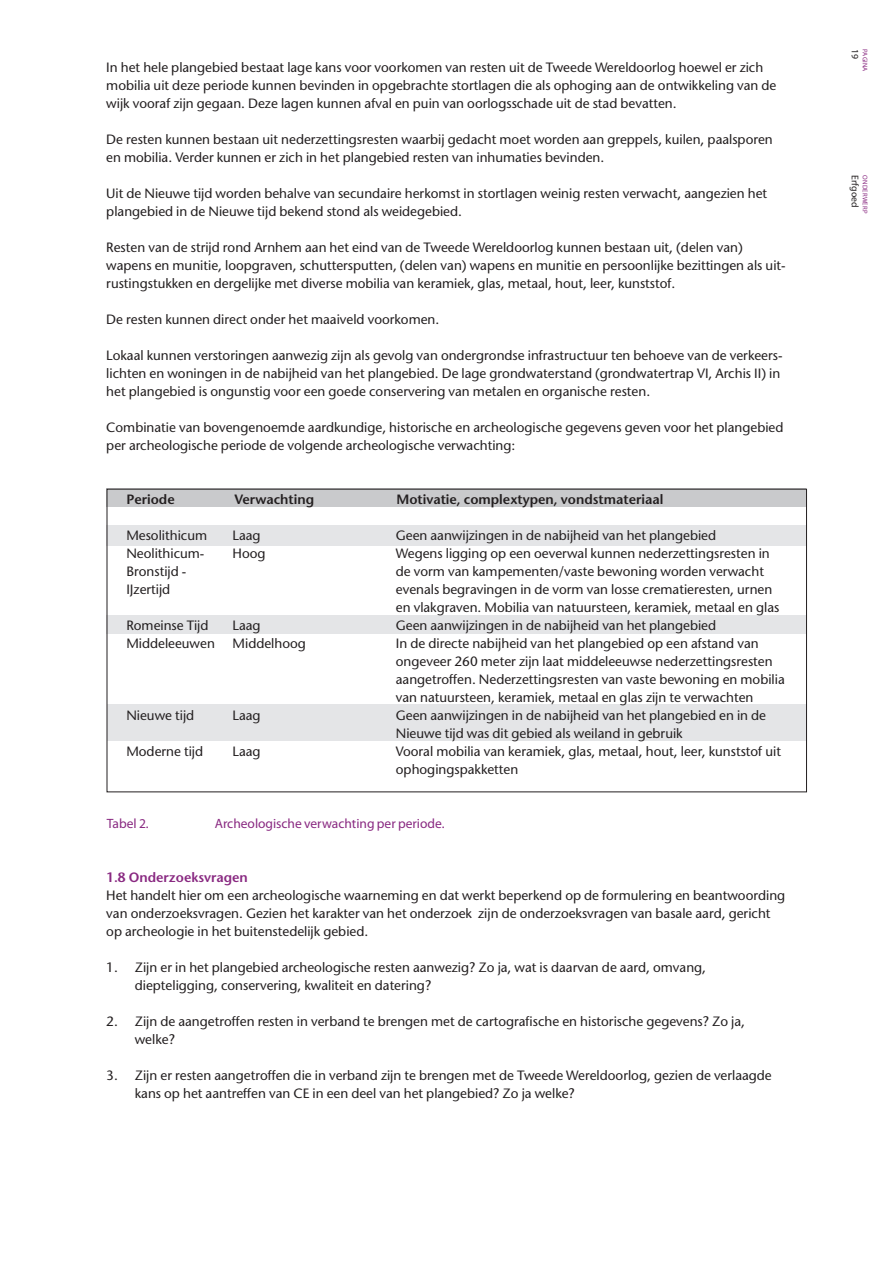
<style>
.page{position:relative;width:893px;height:1263px;background:#fff}
.page>*{position:absolute;margin:0;border:0;box-sizing:border-box;transform-origin:0 0}
.A_Plat{font:13.5px/18px "Stone Sans";color:#231f20}
.A_Fotobijschrift{font:13.5px/18px "Stone Sans";color:#231f20}
.A_Fotobijschrift-2{font:600 13.5px "Stone Sans";color:#231f20}
.A_Fotobijschrift-3{font:13.5px "Myriad Pro";color:#892981}
.A_Plat-2{font:600 13.5px "Stone Sans";color:#892981}
.t1{font:9.75px "Myriad Pro";color:#231f20}
.t2{font:6.75px "Myriad Pro";letter-spacing:.02em;color:#892981}
</style>
<div class="page">
<div style="left:106px;top:489px;width:700px;height:18px;background:#c9cacc"></div>
<div style="left:107px;top:704px;width:700px;height:36px;background:#e4e5e7"></div>
<div style="left:106px;top:615px;width:700px;height:19px;background:#e4e5e7"></div>
<div style="left:106px;top:525px;width:700px;height:20px;background:#e4e5e7"></div>
<p class="A_Plat" style="left:106px;top:58px;width:672px">In het hele plangebied bestaat lage kans voor voorkomen van resten uit de Tweede Wereldoorlog hoewel er zich mobilia uit deze periode kunnen bevinden in opgebrachte stortlagen die als ophoging aan de ontwikkeling van de wijk vooraf zijn gegaan. Deze lagen kunnen afval en puin van oorlogsschade uit de stad bevatten.</p>
<p class="A_Plat" style="left:106px;top:130px;width:668px">De resten kunnen bestaan uit nederzettingsresten waarbij gedacht moet worden aan greppels, kuilen, paalsporen en mobilia. Verder kunnen er zich in het plangebied resten van inhumaties bevinden.</p>
<p class="A_Plat" style="left:106px;top:184px;width:662px">Uit de Nieuwe tijd worden behalve van secundaire herkomst in stortlagen weinig resten verwacht, aangezien het plangebied in de Nieuwe tijd bekend stond als weidegebied.</p>
<p class="A_Plat" style="left:106px;top:238px;width:681px">Resten van de strijd rond Arnhem aan het eind van de Tweede Wereldoorlog kunnen bestaan uit, (delen van) wapens en munitie, loopgraven, schuttersputten, (delen van) wapens en munitie en persoonlijke bezittingen als uit&shy;rustingstukken en dergelijke met diverse mobilia van keramiek, glas, metaal, hout, leer, kunststof.</p>
<p class="A_Plat" style="left:106px;top:310px;width:335px">De resten kunnen direct onder het maaiveld voorkomen.</p>
<p class="A_Plat" style="left:106px;top:346px;width:678px">Lokaal kunnen verstoringen aanwezig zijn als gevolg van ondergrondse infrastructuur ten behoeve van de verkeers&shy;lichten en woningen in de nabijheid van het plangebied. De lage grondwaterstand (grondwatertrap VI, Archis II) in het plangebied is ongunstig voor een goede conservering van metalen en organische resten.</p>
<p class="A_Plat" style="left:106px;top:418px;width:679px">Combinatie van bovengenoemde aardkundige, historische en archeologische gegevens geven voor het plangebied per archeologische periode de volgende archeologische verwachting:</p>
<p class="A_Fotobijschrift-2" style="left:126px;top:491px;width:50px">Periode</p>
<p class="A_Fotobijschrift-2" style="left:234px;top:491px;width:81px">Verwachting</p>
<p class="A_Fotobijschrift-2" style="left:396px;top:491px;width:268px">Motivatie, complextypen, vondstmateriaal</p>
<p class="A_Fotobijschrift" style="left:126px;top:526px;width:82px">Mesolithicum</p>
<p class="A_Fotobijschrift" style="left:126px;top:544px;width:80px">Neolithicum-<br>Bronstijd -<br>IJzertijd</p>
<p class="A_Fotobijschrift" style="left:126px;top:616px;width:84px">Romeinse Tijd</p>
<p class="A_Fotobijschrift" style="left:126px;top:634px;width:90px">Middeleeuwen</p>
<p class="A_Fotobijschrift" style="left:396px;top:526px;width:322px">Geen aanwijzingen in de nabijheid van het plangebied</p>
<p class="A_Fotobijschrift" style="left:396px;top:544px;width:385px">Wegens ligging op een oeverwal kunnen nederzettingsresten in de vorm van kampementen/vaste bewoning worden verwacht evenals begravingen in de vorm van losse crematieresten, urnen en vlakgraven. Mobilia van natuursteen, keramiek, metaal en glas</p>
<p class="A_Fotobijschrift" style="left:396px;top:616px;width:322px">Geen aanwijzingen in de nabijheid van het plangebied</p>
<p class="A_Fotobijschrift" style="left:396px;top:634px;width:390px">In de directe nabijheid van het plangebied op een afstand van ongeveer 260 meter zijn laat middeleeuwse nederzettingsresten aangetroffen. Nederzettingsresten van vaste bewoning en mobilia van natuursteen, keramiek, metaal en glas zijn te verwachten</p>
<p class="A_Fotobijschrift" style="left:396px;top:706px;width:372px">Geen aanwijzingen in de nabijheid van het plangebied en in de<br>Nieuwe tijd was dit gebied als weiland in gebruik</p>
<p class="A_Fotobijschrift" style="left:396px;top:742px;width:387px">Vooral mobilia van keramiek, glas, metaal, hout, leer, kunststof uit ophogingspakketten</p>
<p class="A_Fotobijschrift" style="left:233px;top:526px;width:30px">Laag</p>
<p class="A_Fotobijschrift" style="left:233px;top:544px;width:35px">Hoog</p>
<p class="A_Fotobijschrift" style="left:233px;top:616px;width:30px">Laag</p>
<p class="A_Fotobijschrift" style="left:233px;top:634px;width:75px">Middelhoog</p>
<p class="A_Fotobijschrift" style="left:126px;top:706px;width:69px">Nieuwe tijd</p>
<p class="A_Fotobijschrift" style="left:126px;top:742px;width:78px">Moderne tijd</p>
<p class="A_Fotobijschrift" style="left:233px;top:706px;width:30px">Laag</p>
<p class="A_Fotobijschrift" style="left:233px;top:742px;width:30px">Laag</p>
<p class="A_Fotobijschrift-3" style="left:107px;top:815px;width:43px">Tabel 2.</p>
<p class="A_Fotobijschrift-3" style="left:215px;top:815px;width:231px">Archeologische verwachting per periode.</p>
<p class="A_Plat-2" style="left:106px;top:869px;width:143px">1.8 Onderzoeksvragen</p>
<p class="A_Plat" style="left:106px;top:886px;width:680px">Het handelt hier om een archeologische waarneming en dat werkt beperkend op de formulering en beantwoording van onderzoeksvragen. Gezien het karakter van het onderzoek zijn de onderzoeksvragen van basale aard, gericht op archeologie in het buitenstedelijk gebied.</p>
<p class="A_Plat" style="left:106px;top:958px;width:601px">1. Zijn er in het plangebied archeologische resten aanwezig? Zo ja, wat is daarvan de aard, omvang,</p>
<p class="A_Plat" style="left:135px;top:976px;width:298px">diepteligging, conservering, kwaliteit en datering?</p>
<p class="A_Plat" style="left:135px;top:1012px;width:612px;text-indent:-28px">2. Zijn de aangetroffen resten in verband te brengen met de cartografische en historische gegevens? Zo ja, welke?</p>
<p class="A_Plat" style="left:135px;top:1066px;width:638px;text-indent:-28px">3. Zijn er resten aangetroffen die in verband zijn te brengen met de Tweede Wereldoorlog, gezien de verlaagde kans op het aantreffen van CE in een deel van het plangebied? Zo ja welke?</p>
<p class="t1" style="left:861px;top:49px;width:12px;rotate:90deg">19</p>
<p class="t2" style="left:869px;top:49px;width:24px;rotate:90deg">PAGINA</p>
<p class="t1" style="left:861px;top:175px;width:34px;rotate:90deg">Erfgoed</p>
<p class="t2" style="left:869px;top:175px;width:39px;rotate:90deg">ONDERWERP</p>
</div>
